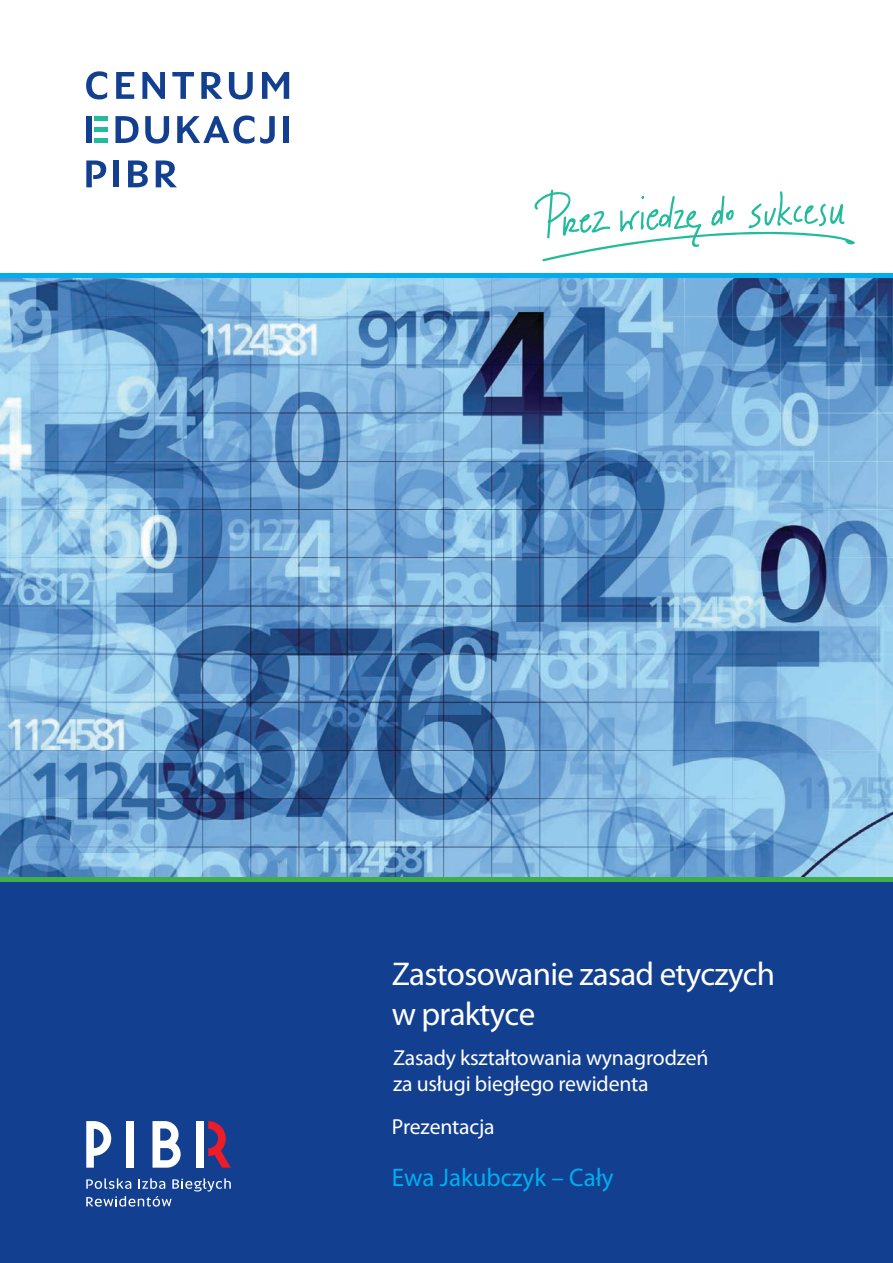
<style>
.page{position:relative;width:893px;height:1263px;background:#fff}
.page>*{position:absolute;margin:0;border:0;box-sizing:border-box;transform-origin:0 0}
.t1{font:33px/39.6px "Myriad Pro";letter-spacing:-.02em;color:#fff}
.t2{font:25.5px "Myriad Pro";color:#00aeef}
.t3{font:21.75px/26.1px "Myriad Pro";letter-spacing:-.01em;color:#fff}
</style>
<div class="page">
<img style="left:0;top:278px;width:893px;height:599px">
<hr style="left:0;top:274px;width:893px;height:4px;background:#00aeef">
<div style="left:0;top:878px;width:893px;height:385px;background:#123f90"></div>
<hr style="left:0;top:877px;width:893px;height:4px;background:#40ae49">
<svg style="left:534px;top:189px;width:321px;height:73px"></svg>
<svg style="left:86px;top:71px;width:21px;height:28px"></svg>
<svg style="left:116px;top:72px;width:18px;height:27px"></svg>
<svg style="left:142px;top:72px;width:23px;height:27px"></svg>
<svg style="left:172px;top:72px;width:22px;height:27px"></svg>
<svg style="left:201px;top:72px;width:22px;height:27px"></svg>
<svg style="left:229px;top:72px;width:24px;height:27px"></svg>
<svg style="left:262px;top:72px;width:27px;height:27px"></svg>
<svg style="left:115px;top:116px;width:24px;height:27px"></svg>
<svg style="left:145px;top:116px;width:24px;height:28px"></svg>
<svg style="left:177px;top:115px;width:77px;height:29px"></svg>
<svg style="left:260px;top:116px;width:15px;height:28px"></svg>
<div style="left:284px;top:116px;width:5px;height:27px;background:#123f90"></div>
<svg style="left:86px;top:160px;width:20px;height:27px"></svg>
<div style="left:113px;top:160px;width:6px;height:27px;background:#123f90"></div>
<svg style="left:128px;top:160px;width:20px;height:27px"></svg>
<svg style="left:156px;top:160px;width:21px;height:27px"></svg>
<div style="left:86px;top:116px;width:6px;height:27px;background:#123f90"></div>
<div style="left:94px;top:116px;width:13px;height:5px;background:#24bb9d"></div>
<div style="left:94px;top:127px;width:13px;height:5px;background:#24bb9d"></div>
<div style="left:94px;top:138px;width:13px;height:5px;background:#24bb9d"></div>
<svg style="left:86px;top:1178px;width:145px;height:28px"></svg>
<svg style="left:208px;top:1121px;width:23px;height:47px"></svg>
<div style="left:126px;top:1121px;width:8px;height:47px;background:#fff"></div>
<svg style="left:86px;top:1121px;width:25px;height:47px"></svg>
<svg style="left:152px;top:1121px;width:29px;height:47px"></svg>
<div style="left:196px;top:1121px;width:8px;height:47px;background:#fff"></div>
<h1 class="t1" style="left:392px;top:954px;width:385px">Zastosowanie zasad etyczych w praktyce</h1>
<p class="t3" style="left:393px;top:1044px;width:317px">Zasady kształtowania wynagrodzeń za usługi biegłego rewidenta</p>
<p class="t3" style="left:392px;top:1113px;width:104px">Prezentacja</p>
<p class="t2" style="left:392px;top:1162px;width:223px">Ewa Jakubczyk – Cały</p>
</div>
